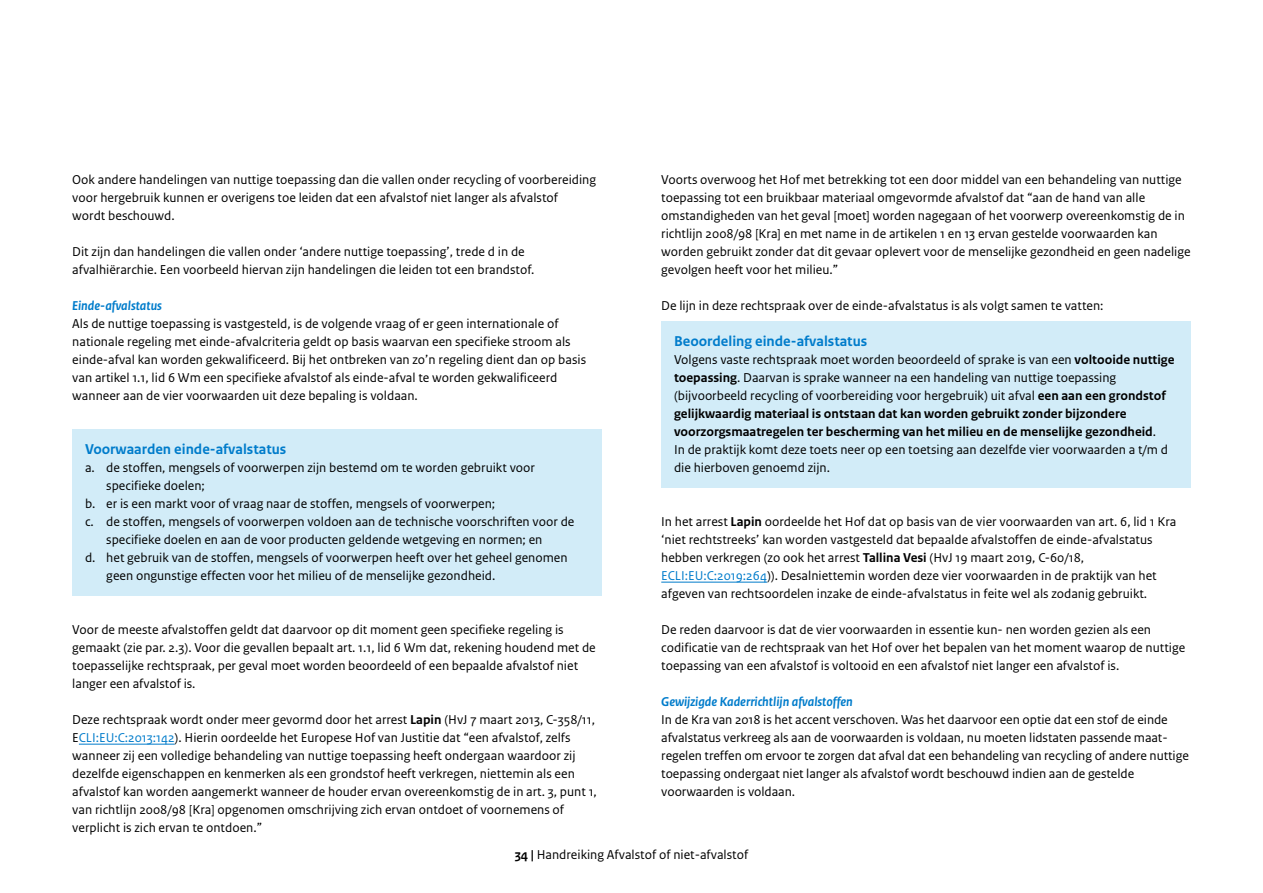
<style>
.page{position:relative;width:1263px;height:893px;background:#fff}
.page>*{position:absolute;margin:0;border:0;box-sizing:border-box;transform-origin:0 0}
.P_20_RO_Kader_Subkop{font:700 15px "Rijksoverheid Sans Text";color:#007ccb}
.P_10_RO_Broodtekst_Sans{font:13.5px/18px "Rijksoverheid Sans Text";color:#000}
.P_21_RO_Kader_Broodtekst{font:13.5px/18px "Rijksoverheid Sans Text";color:#000}
.H4_06_RO_Subalineakop_Sans{font:italic 700 13.5px "Rijksoverheid Sans Text";color:#007ccb}
.s1{font-weight:700}
.s2{color:#007ccb}
</style>
<div class="page">
<div style="left:72px;top:429px;width:530px;height:40px;background:#d2ecf8"></div>
<div style="left:72px;top:448px;width:530px;height:57px;background:#d2ecf8"></div>
<div style="left:72px;top:502px;width:530px;height:57px;background:#d2ecf8"></div>
<div style="left:72px;top:538px;width:530px;height:57px;background:#d2ecf8"></div>
<hr style="left:79px;top:744px;width:96px;height:1px;background:#007ccb">
<div style="left:661px;top:321px;width:530px;height:40px;background:#d2ecf8"></div>
<div style="left:661px;top:340px;width:530px;height:147px;background:#d2ecf8"></div>
<hr style="left:661px;top:582px;width:106px;height:1px;background:#007ccb">
<p class="P_10_RO_Broodtekst_Sans" style="left:72px;top:171px;width:525px">Ook andere handelingen van nuttige toepassing dan die vallen onder recycling of voorbereiding voor hergebruik kunnen er overigens toe leiden dat een afvalstof niet langer als afvalstof<br>wordt beschouwd.</p>
<p class="P_10_RO_Broodtekst_Sans" style="left:72px;top:243px;width:464px">Dit zijn dan handelingen die vallen onder ‘andere nuttige toepassing’, trede d in de afvalhiërarchie. Een voorbeeld hiervan zijn handelingen die leiden tot een brandstof.</p>
<p class="H4_06_RO_Subalineakop_Sans" style="left:72px;top:298px;width:91px">Einde-afvalstatus</p>
<p class="P_10_RO_Broodtekst_Sans" style="left:72px;top:315px;width:515px">Als de nuttige toepassing is vastgesteld, is de volgende vraag of er geen internationale of nationale regeling met einde-afvalcriteria geldt op basis waarvan een specifieke stroom als einde-afval kan worden gekwalificeerd. Bij het ontbreken van zo’n regeling dient dan op basis van artikel 1.1, lid 6 Wm een specifieke afvalstof als einde-afval te worden gekwalificeerd wanneer aan de vier voorwaarden uit deze bepaling is voldaan.</p>
<p class="P_20_RO_Kader_Subkop" style="left:85px;top:440px;width:203px">Voorwaarden einde-afvalstatus</p>
<p class="P_10_RO_Broodtekst_Sans" style="left:106px;top:459px;width:430px;text-indent:-21px">a. de stoffen, mengsels of voorwerpen zijn bestemd om te worden gebruikt voor specifieke doelen;</p>
<p class="P_10_RO_Broodtekst_Sans" style="left:85px;top:495px;width:412px">b. er is een markt voor of vraag naar de stoffen, mengsels of voorwerpen;</p>
<p class="P_10_RO_Broodtekst_Sans" style="left:106px;top:513px;width:470px;text-indent:-21px">c. de stoffen, mengsels of voorwerpen voldoen aan de technische voorschriften voor de specifieke doelen en aan de voor producten geldende wetgeving en normen; en</p>
<p class="P_10_RO_Broodtekst_Sans" style="left:106px;top:549px;width:463px;text-indent:-21px">d. het gebruik van de stoffen, mengsels of voorwerpen heeft over het geheel genomen geen ongunstige effecten voor het milieu of de menselijke gezondheid.</p>
<p class="P_10_RO_Broodtekst_Sans" style="left:72px;top:621px;width:525px">Voor de meeste afvalstoffen geldt dat daarvoor op dit moment geen specifieke regeling is gemaakt (zie par. 2.3). Voor die gevallen bepaalt art. 1.1, lid 6 Wm dat, rekening houdend met de toepasselijke rechtspraak, per geval moet worden beoordeeld of een bepaalde afvalstof niet langer een afvalstof is.</p>
<p class="P_10_RO_Broodtekst_Sans" style="left:72px;top:711px;width:526px">Deze rechtspraak wordt onder meer gevormd door het arrest <span class="s1">Lapin</span> (HvJ 7 maart 2013, C-358/11, E<span class="s2">CLI:EU:C:2013:142</span>). Hierin oordeelde het Europese Hof van Justitie dat “een afvalstof, zelfs wanneer zij een volledige behandeling van nuttige toepassing heeft ondergaan waardoor zij dezelfde eigenschappen en kenmerken als een grondstof heeft verkregen, niettemin als een afvalstof kan worden aangemerkt wanneer de houder ervan overeenkomstig de in art. 3, punt 1, van richtlijn 2008/98 [Kra] opgenomen omschrijving zich ervan ontdoet of voornemens of verplicht is zich ervan te ontdoen.”</p>
<p class="P_10_RO_Broodtekst_Sans" style="left:661px;top:171px;width:531px">Voorts overwoog het Hof met betrekking tot een door middel van een behandeling van nuttige toepassing tot een bruikbaar materiaal omgevormde afvalstof dat “aan de hand van alle omstandigheden van het geval [moet] worden nagegaan of het voorwerp overeenkomstig de in richtlijn 2008/98 [Kra] en met name in de artikelen 1 en 13 ervan gestelde voorwaarden kan worden gebruikt zonder dat dit gevaar oplevert voor de menselijke gezondheid en geen nadelige gevolgen heeft voor het milieu.”</p>
<p class="P_10_RO_Broodtekst_Sans" style="left:661px;top:297px;width:444px">De lijn in deze rechtspraak over de einde-afvalstatus is als volgt samen te vatten:</p>
<p class="P_20_RO_Kader_Subkop" style="left:674px;top:332px;width:195px">Beoordeling einde-afvalstatus</p>
<p class="P_21_RO_Kader_Broodtekst" style="left:674px;top:351px;width:502px">Volgens vaste rechtspraak moet worden beoordeeld of sprake is van een <span class="s1">voltooide nuttige toepassing</span>. Daarvan is sprake wanneer na een handeling van nuttige toepassing (bijvoorbeeld recycling of voorbereiding voor hergebruik) uit afval <span class="s1">een aan een grondstof gelijkwaardig materiaal is ontstaan dat kan worden gebruikt zonder bijzondere voorzorgsmaatregelen ter bescherming van het milieu en de menselijke gezondheid</span>.<br>In de praktijk komt deze toets neer op een toetsing aan dezelfde vier voorwaarden a t/m d die hierboven genoemd zijn.</p>
<p class="P_10_RO_Broodtekst_Sans" style="left:661px;top:513px;width:517px">In het arrest <span class="s1">Lapin</span> oordeelde het Hof dat op basis van de vier voorwaarden van art. 6, lid 1 Kra ‘niet rechtstreeks’ kan worden vastgesteld dat bepaalde afvalstoffen de einde-afvalstatus hebben verkregen (zo ook het arrest <span class="s1">Tallina Vesi</span> (HvJ 19 maart 2019, C-60/18, <span class="s2">ECLI:EU:C:2019:264</span>)). Desalniettemin worden deze vier voorwaarden in de praktijk van het afgeven van rechtsoordelen inzake de einde-afvalstatus in feite wel als zodanig gebruikt.</p>
<p class="P_10_RO_Broodtekst_Sans" style="left:661px;top:621px;width:525px">De reden daarvoor is dat de vier voorwaarden in essentie kun- nen worden gezien als een codificatie van de rechtspraak van het Hof over het bepalen van het moment waarop de nuttige toepassing van een afvalstof is voltooid en een afvalstof niet langer een afvalstof is.</p>
<p class="H4_06_RO_Subalineakop_Sans" style="left:661px;top:694px;width:193px">Gewijzigde Kaderrichtlijn afvalstoffen</p>
<p class="P_10_RO_Broodtekst_Sans" style="left:661px;top:711px;width:529px">In de Kra van 2018 is het accent verschoven. Was het daarvoor een optie dat een stof de einde afvalstatus verkreeg als aan de voorwaarden is voldaan, nu moeten lidstaten passende maat&shy;regelen treffen om ervoor te zorgen dat afval dat een behandeling van recycling of andere nuttige toepassing ondergaat niet langer als afvalstof wordt beschouwd indien aan de gestelde voorwaarden is voldaan.</p>
<p class="P_10_RO_Broodtekst_Sans" style="left:515px;top:846px;width:235px"><span class="s1">34 |</span> Handreiking Afvalstof of niet-afvalstof</p>
</div>
